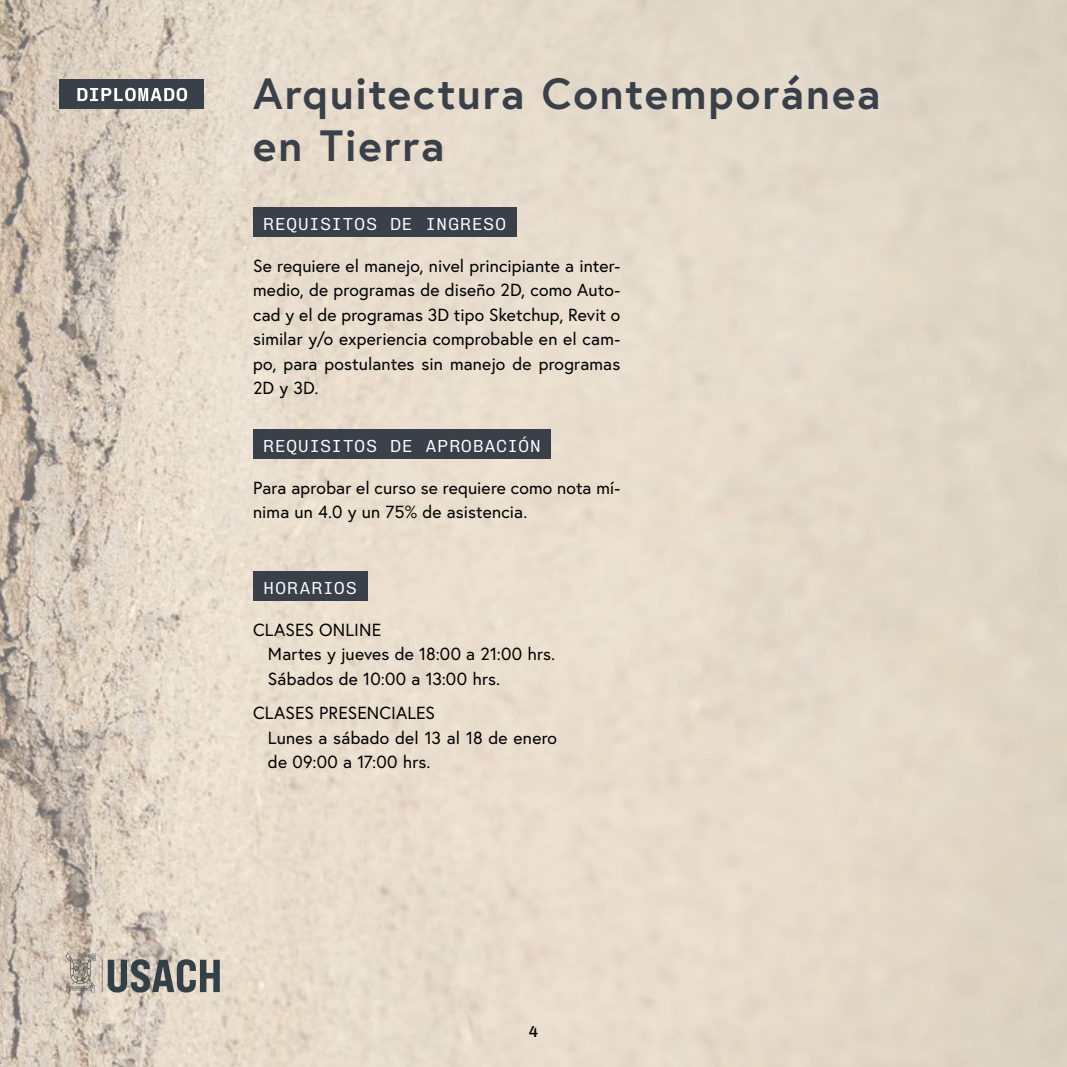
<style>
.page{position:relative;width:1067px;height:1067px;background:#fff}
.page>*{position:absolute;margin:0;border:0;box-sizing:border-box;transform-origin:0 0}
.t1{font:700 43.75px/52.5px "Europa";letter-spacing:.04em;color:#394049}
.t2{font:17.5px/24.5px "Europa";letter-spacing:.005em;color:#000}
.t3{font:300 17.5px "Chivo Mono";letter-spacing:.07em;color:#fff}
.t4{font:500 15.75px "Chivo Mono";color:#000}
</style>
<div class="page">
<img style="left:0;top:0;width:1067px;height:1067px">
<div style="left:253px;top:207px;width:263px;height:30px;background:#394049"></div>
<div style="left:253px;top:429px;width:298px;height:30px;background:#394049"></div>
<div style="left:253px;top:571px;width:114px;height:30px;background:#394049"></div>
<svg style="left:66px;top:952px;width:30px;height:40px"></svg>
<svg style="left:102px;top:959px;width:118px;height:33px"></svg>
<div style="left:60px;top:79px;width:144px;height:30px;background:#394049"></div>
<svg style="left:77px;top:88px;width:110px;height:13px"></svg>
<h1 class="t1" style="left:253px;top:66px;width:629px">Arquitectura Contemporánea en Tierra</h1>
<p class="t3" style="left:263px;top:211px;width:244px">REQUISITOS DE INGRESO</p>
<p class="t2" style="left:253px;top:253px;width:369px;text-align:justify">Se requiere el manejo, nivel principiante a inter&shy;medio, de programas de diseño 2D, como Auto&shy;cad y el de programas 3D tipo Sketchup, Revit o similar y/o experiencia comprobable en el cam&shy;po, para postulantes sin manejo de programas 2D y 3D.</p>
<p class="t3" style="left:263px;top:433px;width:279px">REQUISITOS DE APROBACIÓN</p>
<p class="t2" style="left:253px;top:475px;width:369px">Para aprobar el curso se requiere como nota mí&shy;nima un 4.0 y un 75% de asistencia.</p>
<p class="t3" style="left:264px;top:575px;width:95px">HORARIOS</p>
<p class="t2" style="left:268px;top:617px;width:289px;text-indent:-15px">CLASES ONLINE<br>Martes y jueves de 18:00 a 21:00 hrs.<br>Sábados de 10:00 a 13:00 hrs.</p>
<p class="t2" style="left:268px;top:700px;width:291px;text-indent:-15px">CLASES PRESENCIALES<br>Lunes a sábado del 13 al 18 de enero de 09:00 a 17:00 hrs.</p>
<p class="t4" style="left:529px;top:1019px;width:11px">4</p>
</div>
